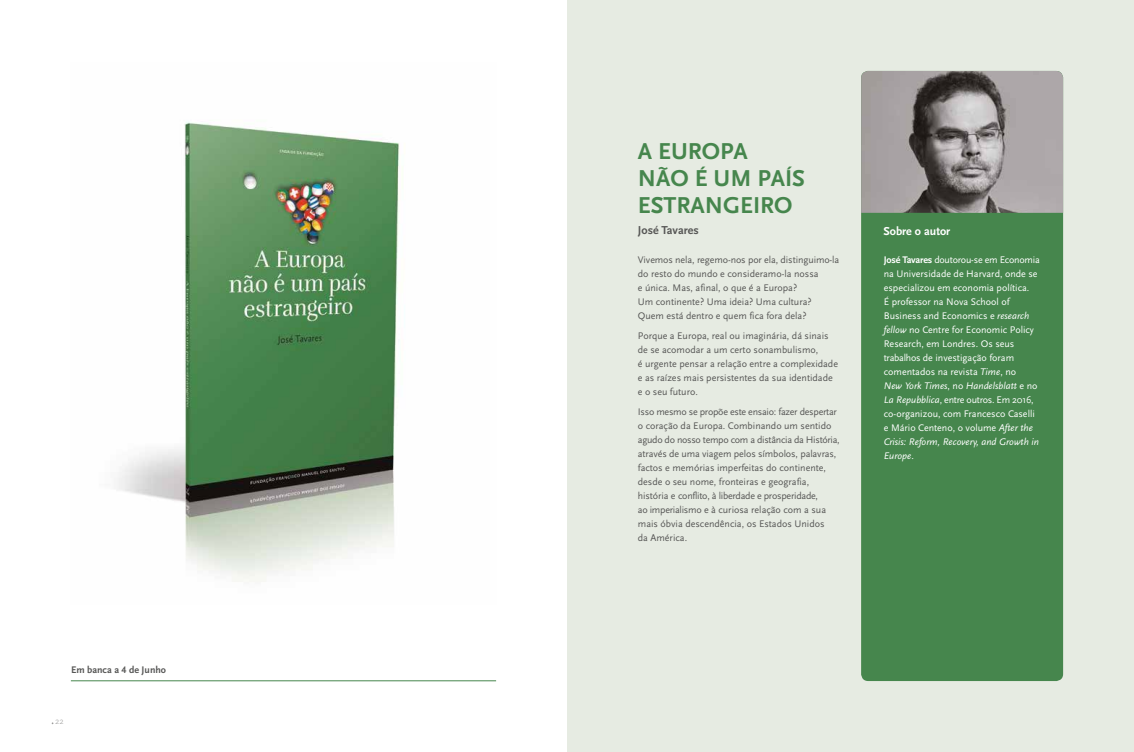
<style>
.page{position:relative;width:1134px;height:752px;background:#fff}
.page>*{position:absolute;margin:0;border:0;box-sizing:border-box;transform-origin:0 0}
.t1{font:24px/27px "Scala Sans Bold LF";color:#46864d}
.t2{font:12px "Scala Sans Bold LF";color:#575756}
.t3{font:12px "Scala Sans Bold LF";color:#fff}
.t4{font:10px/14px "Scala Sans";color:#575756}
.t5{font:10px/14px "Scala Sans";color:#fff}
.t6{font:10px/14px "Scala Sans Regular LF Italic";color:#fff}
.t7{font:10px "Scala Sans Bold LF";color:#575756}
.t8{font:300 9px "Scala Sans";color:#9d9d9c}
.s1{font-family:"Scala Sans Bold LF"}
.s2{font-family:"Scala Sans Regular LF Italic"}
.s3{font-family:"Scala Sans"}
</style>
<div class="page">
<div style="left:567px;top:0;width:567px;height:751px;background:#e6ebe2"></div>
<div style="left:861px;top:71px;width:202px;height:609px;background:#46864d;border-radius:7px"></div>
<img style="left:861px;top:71px;width:202px;height:142px">
<img style="left:117px;top:121px;width:283px;height:461px">
<hr style="left:71px;top:680px;width:425px;height:1px;background:#46864d">
<p class="t7" style="left:71px;top:664px;width:97px">Em banca a 4 de Junho</p>
<p class="t8" style="left:55px;top:716px;width:10px">22</p>
<h1 class="t1" style="left:638px;top:138px;width:169px">A EUROPA<br>NÃO É UM PAÍS<br>ESTRANGEIRO</h1>
<p class="t2" style="left:638px;top:224px;width:63px">José Tavares</p>
<p class="t3" style="left:883px;top:224px;width:68px">Sobre o autor</p>
<p class="t4" style="left:638px;top:253px;width:203px">Vivemos nela, regemo-nos por ela, distinguimo-la do resto do mundo e consideramo-la nossa<br>e única. Mas, afinal, o que é a Europa?<br>Um continente? Uma ideia? Uma cultura?<br>Quem está dentro e quem fica fora dela?</p>
<p class="t4" style="left:638px;top:329px;width:202px">Porque a Europa, real ou imaginária, dá sinais de se acomodar a um certo sonambulismo,<br>é urgente pensar a relação entre a complexidade e as raízes mais persistentes da sua identidade e o seu futuro.</p>
<p class="t4" style="left:638px;top:404px;width:203px">Isso mesmo se propõe este ensaio: fazer despertar o coração da Europa. Combinando um sentido agudo do nosso tempo com a distância da História, através de uma viagem pelos símbolos, palavras, factos e memórias imperfeitas do continente, desde o seu nome, fronteiras e geografia, história e conflito, à liberdade e prosperidade,<br>ao imperialismo e à curiosa relação com a sua mais óbvia descendência, os Estados Unidos<br>da América.</p>
<p class="t5" style="left:884px;top:253px;width:158px"><span class="s1">José Tavares</span> doutorou-se em Economia na Universidade de Harvard, onde se especializou em economia política.<br>É professor na Nova School of Business and Economics e <span class="s2">research fellow</span> no Centre for Economic Policy Research, em Londres. Os seus trabalhos de investigação foram comentados na revista <span class="s2">Time</span>, no</p>
<p class="t6" style="left:884px;top:379px;width:155px">New York Times<span class="s3">, no</span> Handelsblatt <span class="s3">e no</span></p>
<p class="t5" style="left:884px;top:393px;width:153px"><span class="s2">La Repubblica</span>, entre outros. Em 2016, co-organizou, com Francesco Caselli e Mário Centeno, o volume <span class="s2">After the</span></p>
<p class="t6" style="left:884px;top:435px;width:157px">Crisis: Reform, Recovery, and Growth in<br>Europe<span class="s3">.</span></p>
</div>
